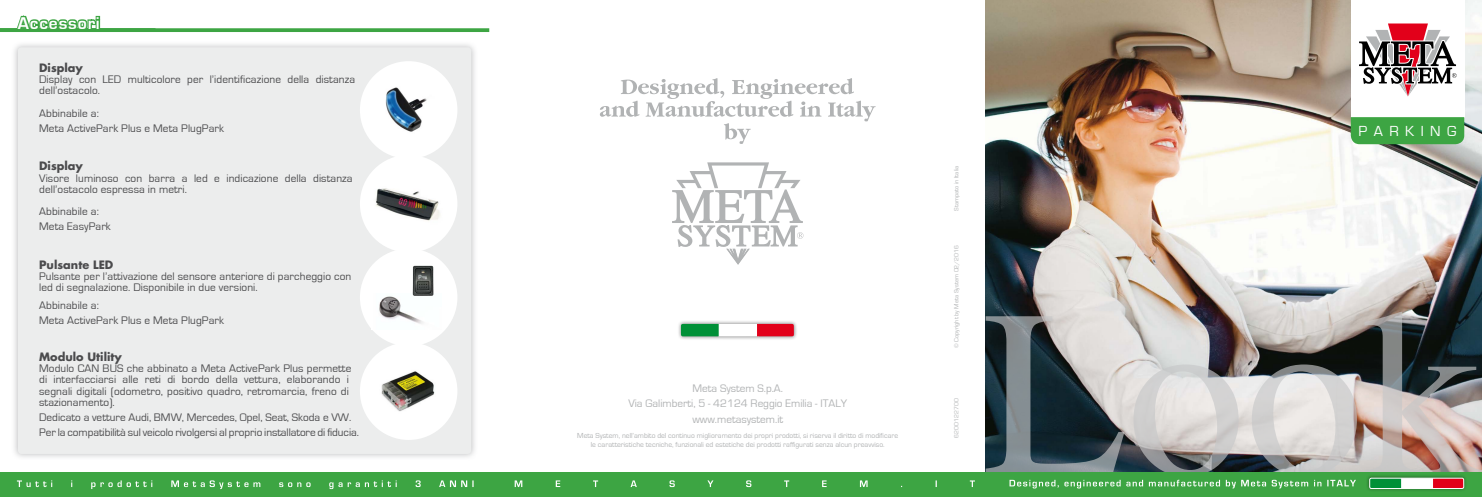
<style>
.page{position:relative;width:1482px;height:497px;background:#fff}
.page>*{position:absolute;margin:0;border:0;box-sizing:border-box;transform-origin:0 0}
.t1{font:700 17.5px "Eurostile";letter-spacing:.05em;color:#fff}
.t2{font:15px "Eurostile";letter-spacing:.43em;color:#fff}
.t3{font:11.25px/11.2px "Eurostile";letter-spacing:.01em;color:#4b4b4d}
.t4{font:11.25px/15px "Eurostile";color:#b1b3b4;text-align:center}
.t5{font:700 11.25px "Futura Std";color:#4b4b4d}
.t6{font:7.5px/9px "Eurostile";color:#b1b3b4;text-align:center}
.t7{font:6.25px "Eurostile";color:#b1b3b4}
.t8{font:6.25px "Eurostile";letter-spacing:.025em;color:#b1b3b4}
</style>
<div class="page">
<img style="left:985px;top:0;width:496px;height:311px">
<div style="left:677px;top:319px;width:120px;height:21px;background:#000;opacity:.5"></div>
<div style="left:717px;top:323px;width:41px;height:13px;background:#fff"></div>
<div style="left:681px;top:323px;width:37px;height:13px;background:#009037"></div>
<div style="left:757px;top:323px;width:36px;height:13px;background:#e2001a"></div>
<svg style="left:600px;top:78px;width:275px;height:66px"></svg>
<svg style="left:672px;top:162px;width:131px;height:102px"></svg>
<div style="left:11px;top:40px;width:467px;height:420px;background:#a7a8aa;opacity:.75"></div>
<div style="left:18px;top:47px;width:453px;height:406px;background:#eceded;border-radius:4px"></div>
<svg style="left:985px;top:311px;width:496px;height:160px;background:#919192"></svg>
<div style="left:360px;top:61px;width:97px;height:97px;background:#fff;border-radius:50%"></div>
<div style="left:360px;top:155px;width:97px;height:97px;background:#fff;border-radius:50%"></div>
<div style="left:360px;top:248px;width:97px;height:98px;background:#fff;border-radius:50%"></div>
<div style="left:360px;top:342px;width:97px;height:97px;background:#fff;border-radius:50%"></div>
<img style="left:385px;top:87px;width:42px;height:45px">
<img style="left:375px;top:188px;width:65px;height:33px">
<img style="left:379px;top:296px;width:44px;height:28px">
<img style="left:407px;top:265px;width:27px;height:35px">
<img style="left:381px;top:371px;width:54px;height:40px">
<svg style="left:0;top:28px;width:489px;height:4px;background:#48aa4d"></svg>
<svg style="left:15px;top:15px;width:85px;height:17px"></svg>
<div style="left:96px;top:19px;width:4px;height:11px;border:2px solid #3da543"></div>
<div style="left:0;top:471px;width:1481px;height:25px;background:#3da543"></div>
<svg style="left:1009px;top:479px;width:346px;height:9px"></svg>
<div style="left:1365px;top:473px;width:102px;height:19px;background:#000;opacity:.5"></div>
<div style="left:1399px;top:477px;width:34px;height:11px;background:#fff"></div>
<div style="left:1369px;top:477px;width:31px;height:11px;background:#009037"></div>
<div style="left:1432px;top:477px;width:31px;height:11px;background:#e2001a"></div>
<div style="left:1369px;top:477px;width:94px;height:11px;border:1px solid #fff;border-radius:2px"></div>
<svg style="left:17px;top:480px;width:456px;height:8px"></svg>
<svg style="left:514px;top:480px;width:460px;height:6px"></svg>
<div style="left:1350px;top:0;width:113px;height:117px;background:#fff"></div>
<svg style="left:1359px;top:23px;width:97px;height:73px"></svg>
<div style="left:1350px;top:117px;width:113px;height:27px;background:#3da543"></div>
<h1 class="t1" style="left:18px;top:14px;width:83px">Accessori</h1>
<p class="t5" style="left:39px;top:60px;width:45px">Display</p>
<p class="t3" style="left:39px;top:74px;width:317px">Display con LED multicolore per l’identificazione della distanza dell’ostacolo.</p>
<p class="t3" style="left:39px;top:106px;width:186px;line-height:14.8px">Abbinabile a:<br>Meta ActivePark Plus e Meta PlugPark</p>
<p class="t5" style="left:39px;top:158px;width:45px">Display</p>
<p class="t3" style="left:39px;top:172px;width:315px">Visore luminoso con barra a led e indicazione della distanza dell’ostacolo espressa in metri.</p>
<p class="t3" style="left:39px;top:204px;width:73px;line-height:14.8px">Abbinabile a:<br>Meta EasyPark</p>
<p class="t5" style="left:39px;top:256px;width:76px">Pulsante LED</p>
<p class="t3" style="left:39px;top:270px;width:314px">Pulsante per l’attivazione del sensore anteriore di parcheggio con led di segnalazione. Disponibile in due versioni.</p>
<p class="t3" style="left:39px;top:298px;width:186px;line-height:14.8px">Abbinabile a:<br>Meta ActivePark Plus e Meta PlugPark</p>
<p class="t5" style="left:39px;top:348px;width:84px">Modulo Utility</p>
<p class="t3" style="left:39px;top:362px;width:314px">Modulo CAN BUS che abbinato a Meta ActivePark Plus permette di interfacciarsi alle reti di bordo della vettura, elaborando i segnali digitali (odometro, positivo quadro, retromarcia, freno di stazionamento).</p>
<p class="t3" style="left:39px;top:409px;width:321px;line-height:14.8px">Dedicato a vetture Audi, BMW, Mercedes, Opel, Seat, Skoda e VW.<br>Per la compatibilità sul veicolo rivolgersi al proprio installatore di fiducia.</p>
<p class="t4" style="left:628px;top:381px;width:220px">Meta System S.p.A.<br>Via Galimberti, 5 - 42124 Reggio Emilia - ITALY www.metasystem.it</p>
<p class="t6" style="left:577px;top:430px;width:322px">Meta System, nell’ambito del continuo miglioramento dei propri prodotti, si riserva il diritto di modificare le caratteristiche tecniche, funzionali ed estetiche dei prodotti raffigurati senza alcun preavviso.</p>
<p class="t7" style="left:953px;top:211px;width:47px;rotate:-90deg">Stampato in Italia</p>
<p class="t7" style="left:953px;top:348px;width:104px;rotate:-90deg">© Copyright by Meta System 02/2016</p>
<p class="t8" style="left:953px;top:438px;width:41px;rotate:-90deg">6200122700</p>
<h2 class="t2" style="left:1358px;top:122px;width:99px">PARKING</h2>
</div>
